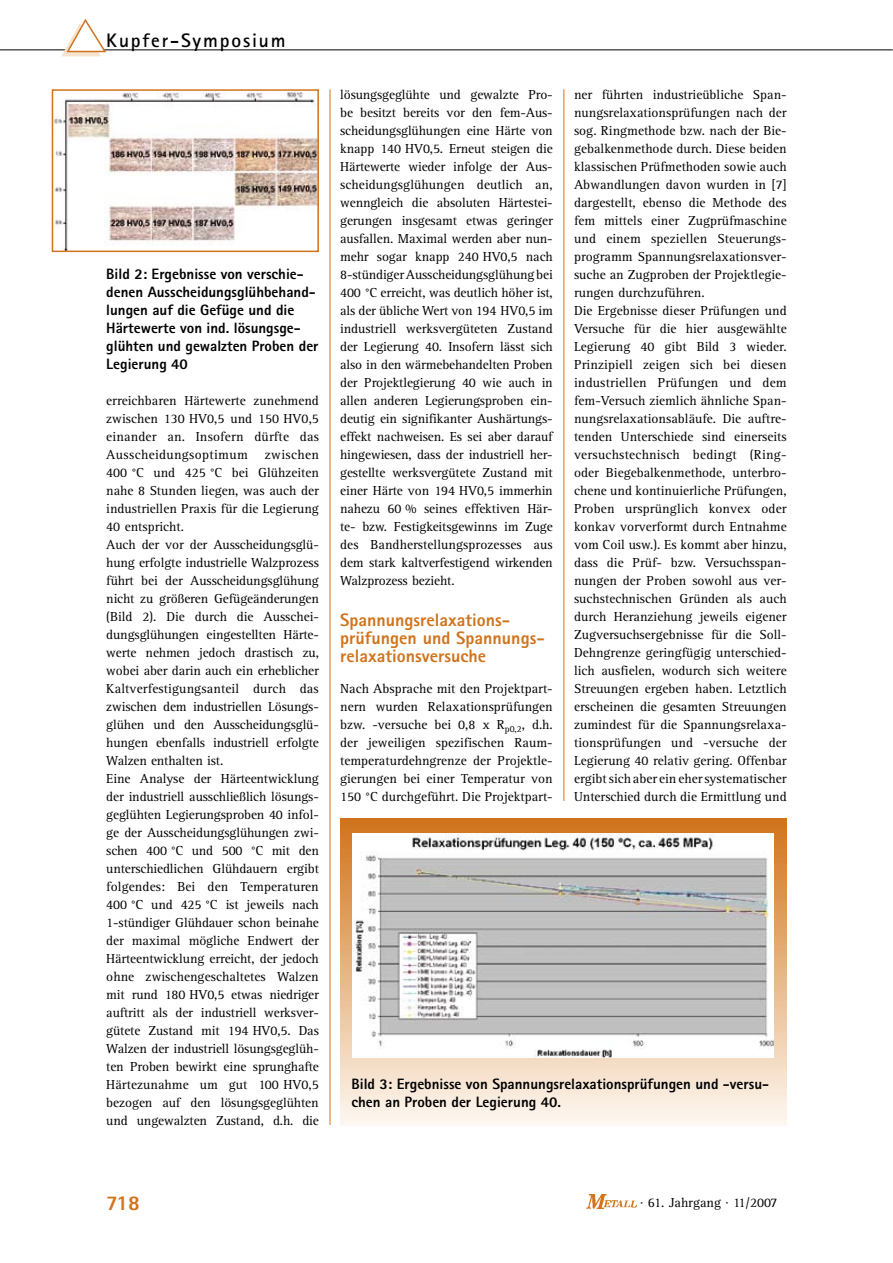
<style>
.page{position:relative;width:893px;height:1263px;background:#fff}
.page>*{position:absolute;margin:0;border:0;box-sizing:border-box;transform-origin:0 0}
.t1{font:800 21px "Rotis Sans Serif";color:#d0731b}
.t2{font:700 19.5px "Rotis Sans Serif";letter-spacing:.095em;color:#000}
.t3{font:800 18px/18px "Rotis Sans Serif";color:#d0731b}
.t4{font:800 15px/18px "Rotis Sans Serif";color:#000}
.t5{font:13.5px/18px "Rotis Serif";color:#000;text-align:justify}
</style>
<div class="page">
<hr style="left:0;top:50px;width:893px;height:1px;background:#000">
<img style="left:586px;top:1194px;width:50px;height:15px">
<svg style="left:61px;top:19px;width:47px;height:37px"></svg>
<hr style="left:563px;top:89px;width:1px;height:712px;background:#d0731b">
<hr style="left:330px;top:89px;width:1px;height:1036px;background:#d0731b">
<svg style="left:340px;top:819px;width:447px;height:306px;background:#efd0b2"></svg>
<img style="left:55px;top:92px;width:261px;height:157px">
<div style="left:52px;top:89px;width:267px;height:163px;border:2px solid #d0731b"></div>
<img style="left:353px;top:833px;width:421px;height:224px">
<h2 class="t2" style="left:106px;top:28px;width:181px">Kupfer-Symposium</h2>
<p class="t4" style="left:106px;top:265px;width:214px">Bild 2: Ergebnisse von verschie&shy;denen Ausscheidungsglühbehand&shy;lungen auf die Gefüge und die<br>Härtewerte von ind. lösungsge&shy;glühten und gewalzten Proben der<br>Legierung 40</p>
<p class="t5" style="left:106px;top:392px;width:214px">erreichbaren Härtewerte zunehmend zwischen 130 HV0,5 und 150 HV0,5 einander an. Insofern dürfte das Ausscheidungsoptimum</p>
<p class="t5" style="left:106px;top:446px;width:214px;text-align:left;text-indent:159px">zwischen 400 °C und 425 °C bei Glühzeiten nahe 8 Stunden liegen, was auch der industriellen Praxis für die Legierung 40 entspricht.<br>Auch der vor der Ausscheidungsglü&shy;hung erfolgte industrielle Walzprozess führt bei der Ausscheidungsglühung nicht zu größeren Gefügeänderungen (Bild 2). Die durch die Ausschei&shy;dungsglühungen eingestellten Härte&shy;werte nehmen jedoch drastisch zu, wobei aber darin auch ein erheblicher Kaltverfestigungsanteil durch das zwischen dem industriellen Lösungs&shy;glühen und den Ausscheidungsglü&shy;hungen ebenfalls industriell erfolgte Walzen enthalten ist.<br>Eine Analyse der Härteentwicklung der industriell ausschließlich lösungs&shy;geglühten Legierungsproben 40 infol&shy;ge der Ausscheidungsglühungen zwi&shy;schen 400 °C und 500 °C mit den unterschiedlichen Glühdauern ergibt folgendes: Bei den Temperaturen 400 °C und 425 °C ist jeweils nach 1-stündiger Glühdauer schon beinahe der maximal mögliche Endwert der Härteentwicklung erreicht, der jedoch ohne zwischengeschaltetes Walzen mit rund 180 HV0,5 etwas niedriger auftritt als der industriell werksver&shy;gütete Zustand mit 194 HV0,5. Das Walzen der industriell lösungsgeglüh&shy;ten Proben bewirkt eine sprunghafte Härtezunahme um gut 100 HV0,5 bezogen auf den lösungsgeglühten und ungewalzten Zustand, d.h. die</p>
<p class="t5" style="left:340px;top:86px;width:214px">lösungsgeglühte und gewalzte Pro&shy;be besitzt bereits vor den fem-Aus&shy;scheidungsglühungen eine Härte von knapp 140 HV0,5. Erneut steigen die Härtewerte wieder infolge der Aus&shy;scheidungsglühungen deutlich an, wenngleich die absoluten Härtestei&shy;gerungen insgesamt etwas geringer ausfallen. Maximal werden aber nun&shy;mehr sogar knapp 240 HV0,5 nach 8-stündiger Ausscheidungsglühung bei 400 °C erreicht, was deutlich höher ist, als der übliche Wert von 194 HV0,5 im industriell werksvergüteten Zustand der Legierung 40. Insofern lässt sich also in den wärmebehandelten Proben der Projektlegierung 40 wie auch in allen anderen Legierungsproben ein&shy;deutig ein signifikanter Aushärtungs&shy;effekt nachweisen. Es sei aber darauf hingewiesen, dass der industriell her&shy;gestellte werksvergütete Zustand mit einer Härte von 194 HV0,5 immerhin nahezu 60 % seines effektiven Här&shy;te- bzw. Festigkeitsgewinns im Zuge des Bandherstellungsprozesses aus dem stark kaltverfestigend wirkenden Walzprozess bezieht.</p>
<h3 class="t3" style="left:340px;top:611px;width:206px">Spannungsrelaxations&shy;prüfungen und Spannungs&shy;relaxationsversuche</h3>
<p class="t5" style="left:340px;top:680px;width:214px">Nach Absprache mit den Projektpart&shy;nern wurden Relaxationsprüfungen bzw. -versuche bei 0,8 x R<sub>p0,2</sub>, d.h. der jeweiligen spezifischen Raum&shy;temperaturdehngrenze der Projektle&shy;gierungen bei einer Temperatur von 150 °C durchgeführt. Die Projektpart-</p>
<p class="t5" style="left:574px;top:86px;width:214px;text-align:left">ner führten industrieübliche Span&shy;nungsrelaxationsprüfungen nach der sog. Ringmethode bzw. nach der Bie&shy;gebalkenmethode durch. Diese beiden klassischen Prüfmethoden sowie auch Abwandlungen davon wurden in [7] dargestellt, ebenso die Methode des fem mittels einer Zugprüfmaschine und einem speziellen Steuerungs&shy;programm Spannungsrelaxationsver&shy;suche an Zugproben der Projektlegie&shy;rungen durchzuführen.<br>Die Ergebnisse dieser Prüfungen und Versuche für die hier ausgewählte Legierung 40 gibt Bild 3 wieder.<br>Prinzipiell zeigen sich bei diesen industriellen Prüfungen und dem fem-Versuch ziemlich ähnliche Span&shy;nungsrelaxationsabläufe. Die auftre&shy;tenden Unterschiede sind einerseits versuchstechnisch bedingt (Ring&shy;oder Biegebalkenmethode, unterbro&shy;chene und kontinuierliche Prüfungen, Proben ursprünglich konvex oder konkav vorverformt durch Entnahme vom Coil usw.). Es kommt aber hinzu, dass die Prüf- bzw. Versuchsspan&shy;nungen der Proben sowohl aus ver&shy;suchstechnischen Gründen als auch durch Heranziehung jeweils eigener Zugversuchsergebnisse für die Soll-Dehngrenze geringfügig unterschied&shy;lich ausfielen, wodurch sich weitere Streuungen ergeben haben. Letztlich erscheinen die gesamten Streuungen zumindest für die Spannungsrelaxa&shy;tionsprüfungen und -versuche der Legierung 40 relativ gering. Offenbar ergibt sich aber ein eher systematischer Unterschied durch die Ermittlung und</p>
<p class="t4" style="left:351px;top:1075px;width:419px">Bild 3: Ergebnisse von Spannungsrelaxationsprüfungen und -versu&shy;chen an Proben der Legierung 40.</p>
<h1 class="t1" style="left:106px;top:1190px;width:35px">718</h1>
<p class="t5" style="left:640px;top:1194px;width:139px">· 61. Jahrgang · 11/2007</p>
</div>
